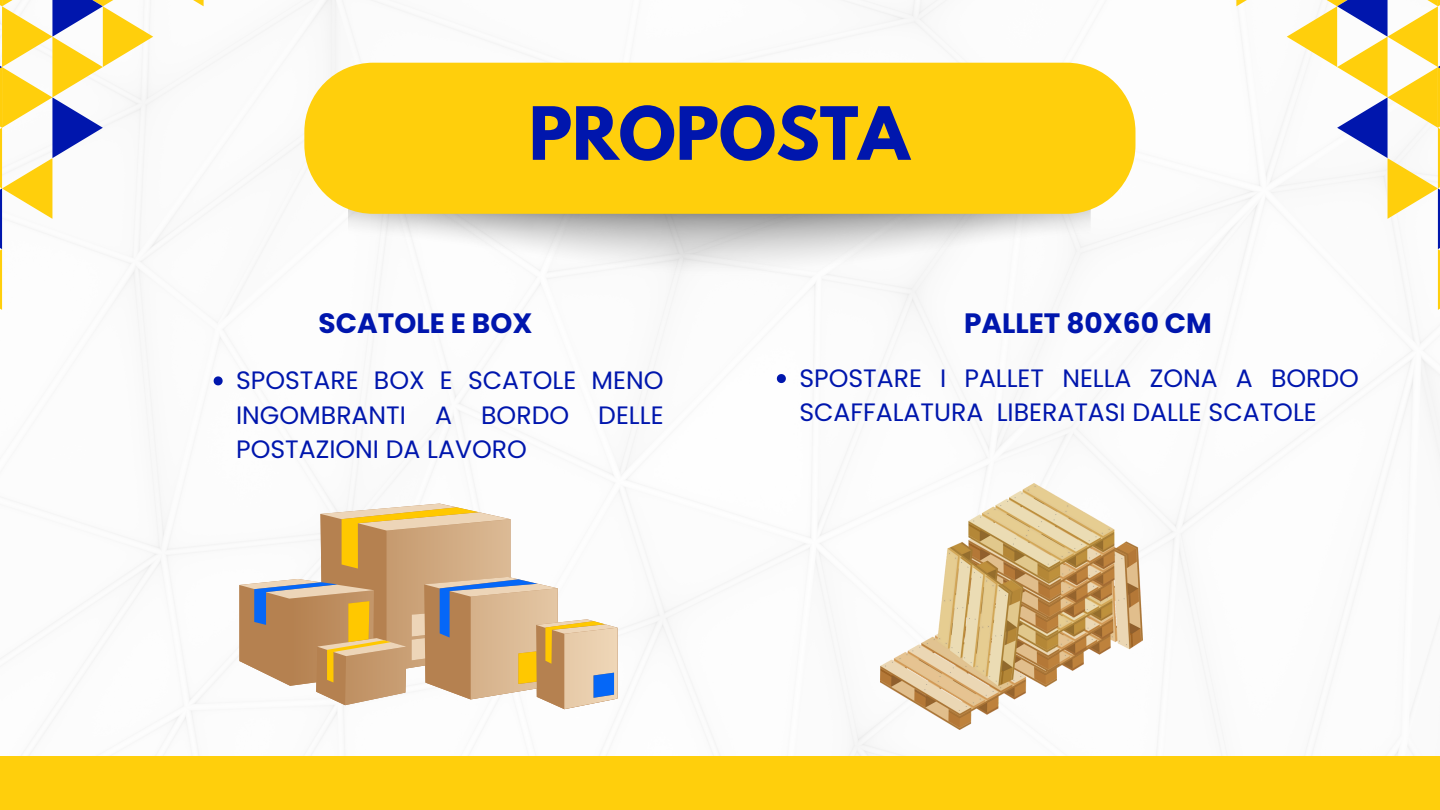
<style>
.page{position:relative;width:1440px;height:810px;background:#fff}
.page>*{position:absolute;margin:0;border:0;box-sizing:border-box;transform-origin:0 0}
.t1{font:700 65px "League Spartan";color:#0016ad}
.t2{font:700 28px "Poppins";color:#0016ad}
.t3{font:25.1px/34.5px "Poppins";color:#0016ad;text-align:justify}
</style>
<div class="page">
<img style="left:0;top:0;width:1440px;height:756px">
<img style="left:349px;top:210px;width:742px;height:68px">
<div style="left:304px;top:63px;width:831px;height:151px;background:#ffcf0c;border-radius:69px"></div>
<svg style="left:0;top:0;width:203px;height:310px"></svg>
<svg style="left:1236px;top:0;width:204px;height:310px"></svg>
<div style="left:0;top:756px;width:1440px;height:54px;background:#ffcf0c"></div>
<svg style="left:289px;top:660px;width:328px;height:49px"></svg>
<svg style="left:239px;top:504px;width:378px;height:156px"></svg>
<svg style="left:254px;top:579px;width:360px;height:119px"></svg>
<svg style="left:327px;top:507px;width:278px;height:177px"></svg>
<img style="left:880px;top:484px;width:262px;height:245px">
<svg style="left:214px;top:376px;width:9px;height:9px"></svg>
<svg style="left:777px;top:374px;width:9px;height:9px"></svg>
<h1 class="t1" style="left:529px;top:101px;width:382px">PROPOSTA</h1>
<p class="t2" style="left:319px;top:304px;width:215px">SCATOLE E BOX</p>
<h2 class="t2" style="left:964px;top:304px;width:249px">PALLET 80X60 CM</h2>
<h2 class="t3" style="left:236px;top:363px;width:429px">SPOSTARE BOX E SCATOLE MENO INGOMBRANTI A BORDO DELLE POSTAZIONI DA LAVORO</h2>
<p class="t3" style="left:799px;top:361px;width:561px">SPOSTARE I PALLET NELLA ZONA A BORDO<br>SCAFFALATURA LIBERATASI DALLE SCATOLE</p>
</div>
